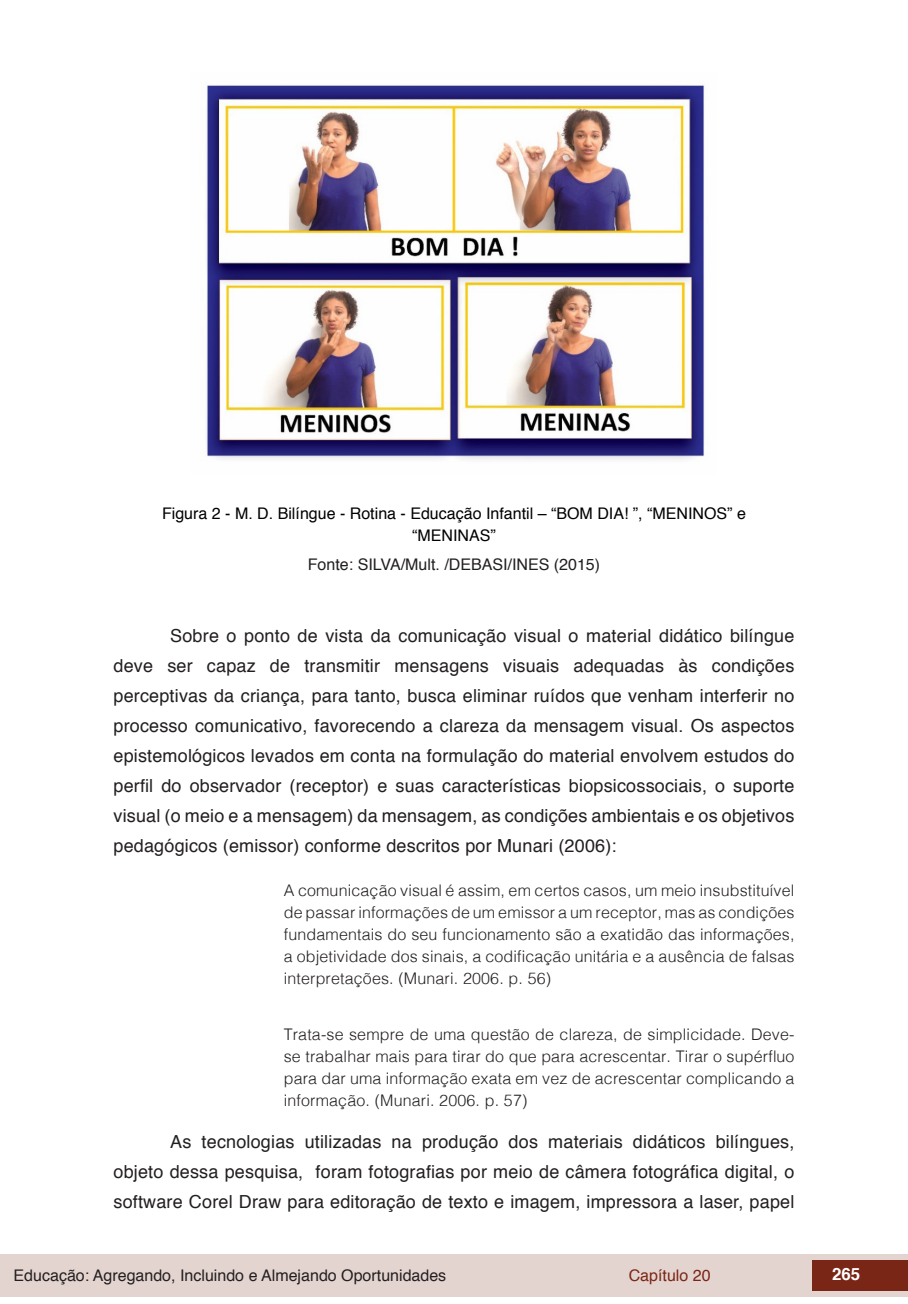
<style>
.page{position:relative;width:908px;height:1304px;background:#fff}
.page>*{position:absolute;margin:0;border:0;box-sizing:border-box;transform-origin:0 0}
.txt{font:18px/30px "Helvetica";letter-spacing:.01em;color:#231f20;text-align:justify}
.t1{font:700 16.8px "Helvetica";color:#fff}
.citacoes{font:300 16px/22px "Helvetica";letter-spacing:.01em;color:#231f20;text-align:justify}
.fonte_tab_gra_imag{font:16px "Helvetica";color:#231f20}
.info_tab_graf_imag{font:16px/22px "Helvetica";color:#000;text-align:center}
.t2{font:16px "Helvetica";color:#7a2616}
</style>
<div class="page">
<div style="left:0;top:1254px;width:906px;height:43px;background:#e4d4d0"></div>
<div style="left:812px;top:1261px;width:95px;height:30px;background:#7a2616"></div>
<img style="left:206px;top:85px;width:499px;height:376px">
<p class="info_tab_graf_imag" style="left:162px;top:503px;width:585px">Figura 2 - M. D. Bilíngue - Rotina - Educação Infantil – “BOM DIA! ”, “MENINOS” e “MENINAS”</p>
<p class="fonte_tab_gra_imag" style="left:308px;top:552px;width:293px">Fonte: SILVA/Mult. /DEBASI/INES (2015)</p>
<p class="txt" style="left:113px;top:621px;width:682px;text-indent:57px">Sobre o ponto de vista da comunicação visual o material didático bilíngue deve ser capaz de transmitir mensagens visuais adequadas às condições perceptivas da criança, para tanto, busca eliminar ruídos que venham interferir no processo comunicativo, favorecendo a clareza da mensagem visual. Os aspectos epistemológicos levados em conta na formulação do material envolvem estudos do perfil do observador (receptor) e suas características biopsicossociais, o suporte visual (o meio e a mensagem) da mensagem, as condições ambientais e os objetivos pedagógicos (emissor) conforme descritos por Munari (2006):</p>
<p class="citacoes" style="left:283px;top:879px;width:512px">A comunicação visual é assim, em certos casos, um meio insubstituível de passar informações de um emissor a um receptor, mas as condições fundamentais do seu funcionamento são a exatidão das informações, a objetividade dos sinais, a codificação unitária e a ausência de falsas interpretações. (Munari. 2006. p. 56)</p>
<p class="citacoes" style="left:283px;top:1023px;width:512px">Trata-se sempre de uma questão de clareza, de simplicidade. Deve&shy;se trabalhar mais para tirar do que para acrescentar. Tirar o supérfluo para dar uma informação exata em vez de acrescentar complicando a informação. (Munari. 2006. p. 57)</p>
<p class="txt" style="left:113px;top:1127px;width:682px;text-indent:57px">As tecnologias utilizadas na produção dos materiais didáticos bilíngues, objeto dessa pesquisa, foram fotografias por meio de câmera fotográfica digital, o software Corel Draw para editoração de texto e imagem, impressora a laser, papel</p>
<p class="fonte_tab_gra_imag" style="left:14px;top:1263px;width:434px">Educação: Agregando, Incluindo e Almejando Oportunidades</p>
<p class="t2" style="left:628px;top:1263px;width:83px">Capítulo 20</p>
<p class="t1" style="left:831px;top:1261px;width:30px">265</p>
</div>
